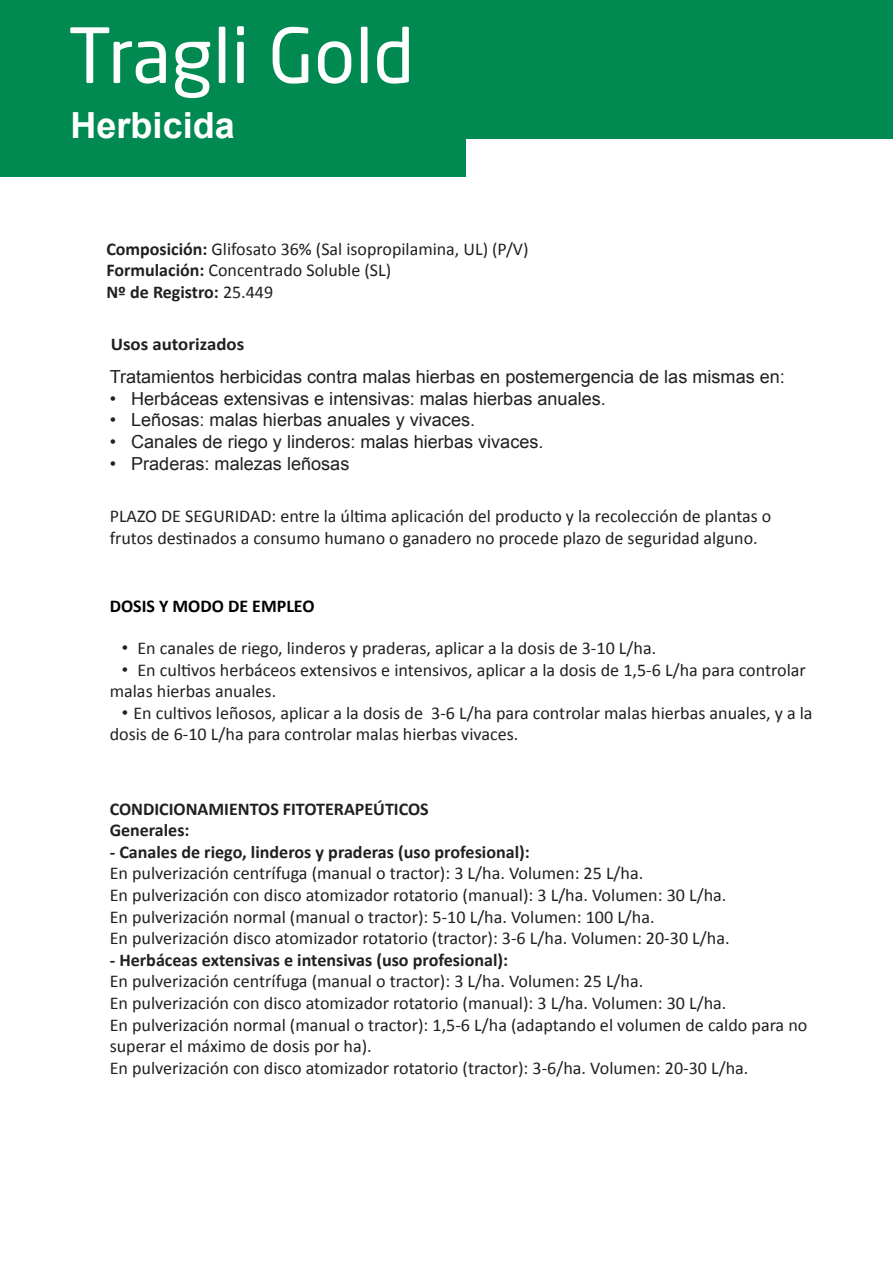
<style>
.page{position:relative;width:893px;height:1263px;background:#fff}
.page>*{position:absolute;margin:0;border:0;box-sizing:border-box;transform-origin:0 0}
.t1{font:75px "Neo Sans Pro";color:#fff}
.t2{font:700 36px "Arial";color:#fff}
.t3{font:18px/21.6px "Calibri";color:#231f20}
.t4{font:18px "Arial";color:#231f20}
.t5{font:700 18px/21.6px "Calibri";color:#231f20}
.t6{font:700 18px "Calibri";color:#000001}
.t7{font:700 18px "Calibri";color:#231f20;scale:1.05 1}
.s1{font-weight:700}
.s2{font-family:"Arial"}
</style>
<div class="page">
<div style="left:0;top:0;width:465px;height:177px;background:#008a52"></div>
<div style="left:412px;top:0;width:481px;height:138px;background:#008a52"></div>
<h1 class="t1" style="left:68px;top:10px;width:348px">Tragli Gold</h1>
<h2 class="t2" style="left:71px;top:102px;width:166px">Herbicida</h2>
<p class="t3" style="left:106px;top:237px;width:424px"><span class="s1">Composición:</span> Glifosato 36% (Sal isopropilamina, UL) (P/V)<br><span class="s1">Formulación:</span> Concentrado Soluble (SL)<br><span class="s1">Nº de Registro:</span> 25.449</p>
<p class="t7" style="left:111px;top:333px;width:129px">Usos autorizados</p>
<p class="t4" style="left:110px;top:365px;width:677px">Tratamientos herbicidas contra malas hierbas en postemergencia de las mismas en:</p>
<p class="t4" style="left:110px;top:387px;width:498px">• Herbáceas extensivas e intensivas: malas hierbas anuales.</p>
<p class="t4" style="left:110px;top:408px;width:367px">• Leñosas: malas hierbas anuales y vivaces.</p>
<p class="t4" style="left:110px;top:430px;width:435px">• Canales de riego y linderos: malas hierbas vivaces.</p>
<p class="t4" style="left:110px;top:451px;width:241px">• Praderas: malezas leñosas</p>
<p class="t3" style="left:110px;top:505px;width:663px">PLAZO DE SEGURIDAD: entre la última aplicación del producto y la recolección de plantas o frutos destinados a consumo humano o ganadero no procede plazo de seguridad alguno.</p>
<p class="t6" style="left:110px;top:595px;width:206px">DOSIS Y MODO DE EMPLEO</p>
<p class="t3" style="left:122px;top:636px;width:536px"><span class="s2">•</span> En canales de riego, linderos y praderas, aplicar a la dosis de 3-10 L/ha.</p>
<p class="t3" style="left:110px;top:658px;width:698px;text-indent:12px"><span class="s2">•</span> En cultivos herbáceos extensivos e intensivos, aplicar a la dosis de 1,5-6 L/ha para controlar malas hierbas anuales.</p>
<p class="t3" style="left:110px;top:701px;width:704px;text-indent:12px"><span class="s2">•</span> En cultivos leñosos, aplicar a la dosis de 3-6 L/ha para controlar malas hierbas anuales, y a la dosis de 6-10 L/ha para controlar malas hierbas vivaces.</p>
<p class="t5" style="left:110px;top:797px;width:321px">CONDICIONAMIENTOS FITOTERAPEÚTICOS<br>Generales:</p>
<p class="t5" style="left:110px;top:840px;width:422px">- Canales de riego, linderos y praderas (uso profesional):</p>
<p class="t3" style="left:110px;top:862px;width:621px">En pulverización centrífuga (manual o tractor): 3 L/ha. Volumen: 25 L/ha.<br>En pulverización con disco atomizador rotatorio (manual): 3 L/ha. Volumen: 30 L/ha.<br>En pulverización normal (manual o tractor): 5-10 L/ha. Volumen: 100 L/ha.<br>En pulverización disco atomizador rotatorio (tractor): 3-6 L/ha. Volumen: 20-30 L/ha.</p>
<p class="t5" style="left:110px;top:948px;width:400px">- Herbáceas extensivas e intensivas (uso profesional):</p>
<p class="t3" style="left:110px;top:970px;width:699px">En pulverización centrífuga (manual o tractor): 3 L/ha. Volumen: 25 L/ha.<br>En pulverización con disco atomizador rotatorio (manual): 3 L/ha. Volumen: 30 L/ha.<br>En pulverización normal (manual o tractor): 1,5-6 L/ha (adaptando el volumen de caldo para no superar el máximo de dosis por ha).<br>En pulverización con disco atomizador rotatorio (tractor): 3-6/ha. Volumen: 20-30 L/ha.</p>
</div>
